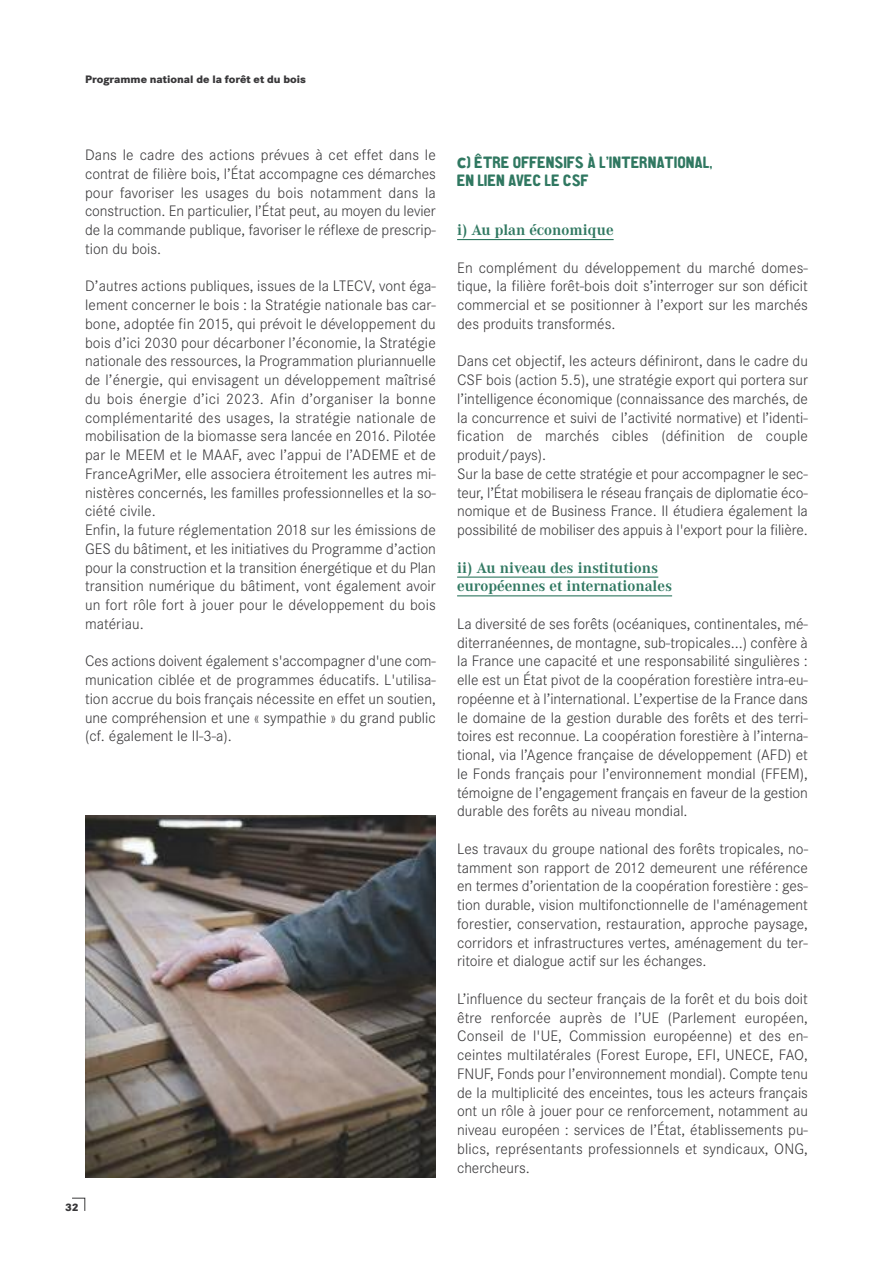
<style>
.page{position:relative;width:893px;height:1263px;background:#fff}
.page>*{position:absolute;margin:0;border:0;box-sizing:border-box;transform-origin:0 0}
.t1{font:16.5px/18px "CA Aires Pro";color:#307861}
.t2{font:300 15.75px/18.8px "Corporate S";color:#39383a;text-align:justify}
.t3{font:700 15.75px/18.8px "Corporate A";color:#307861}
.t4{font:800 11.25px "Corporate S";color:#39383a}
.s1{font-size:21px}
</style>
<div class="page">
<svg style="left:72px;top:1198px;width:13px;height:13px"></svg>
<hr style="left:457px;top:239px;width:157px;height:1px;background:#307861">
<hr style="left:457px;top:576px;width:201px;height:2px;background:#307861">
<hr style="left:457px;top:595px;width:215px;height:1px;background:#307861">
<img style="left:85px;top:816px;width:351px;height:362px">
<p class="t4" style="left:85px;top:72px;width:222px">Programme national de la forêt et du bois</p>
<p class="t2" style="left:85px;top:145px;width:352px">Dans le cadre des actions prévues à cet effet dans le contrat de filière bois, l’État accompagne ces démarches pour favoriser les usages du bois notamment dans la construction. En particulier, l’État peut, au moyen du levier de la commande publique, favoriser le réflexe de prescrip&shy;tion du bois.</p>
<p class="t2" style="left:85px;top:276px;width:352px;text-align:left">D’autres actions publiques, issues de la LTECV, vont éga&shy;lement concerner le bois : la Stratégie nationale bas car&shy;bone, adoptée fin 2015, qui prévoit le développement du bois d’ici 2030 pour décarboner l’économie, la Stratégie nationale des ressources, la Programmation pluriannuelle de l’énergie, qui envisagent un développement maîtrisé du bois énergie d’ici 2023. Afin d’organiser la bonne complémentarité des usages, la stratégie nationale de mobilisation de la biomasse sera lancée en 2016. Pilotée par le MEEM et le MAAF, avec l’appui de l’ADEME et de FranceAgriMer, elle associera étroitement les autres mi&shy;nistères concernés, les familles professionnelles et la so&shy;ciété civile.<br>Enfin, la future réglementation 2018 sur les émissions de GES du bâtiment, et les initiatives du Programme d’action pour la construction et la transition énergétique et du Plan transition numérique du bâtiment, vont également avoir un fort rôle fort à jouer pour le développement du bois matériau.</p>
<p class="t2" style="left:85px;top:651px;width:352px">Ces actions doivent également s'accompagner d'une com&shy;munication ciblée et de programmes éducatifs. L'utilisa&shy;tion accrue du bois français nécessite en effet un soutien, une compréhension et une « sympathie » du grand public (cf. également le II-3-a).</p>
<p class="t4" style="left:65px;top:1200px;width:15px">32</p>
<p class="t1" style="left:457px;top:155px;width:257px"><span class="s1">c</span>) ÊTRE OFFENSIFS À L’INTERNATIONAL,<br>EN LIEN AVEC LE CSF</p>
<p class="t3" style="left:457px;top:220px;width:158px">i) Au plan économique</p>
<p class="t2" style="left:457px;top:258px;width:352px">En complément du développement du marché domes&shy;tique, la filière forêt-bois doit s’interroger sur son déficit commercial et se positionner à l’export sur les marchés des produits transformés.</p>
<p class="t2" style="left:457px;top:351px;width:352px;text-align:left">Dans cet objectif, les acteurs définiront, dans le cadre du CSF bois (action 5.5), une stratégie export qui portera sur l’intelligence économique (connaissance des marchés, de la concurrence et suivi de l’activité normative) et l’identi&shy;fication de marchés cibles (définition de couple produit/pays).<br>Sur la base de cette stratégie et pour accompagner le sec&shy;teur, l’État mobilisera le réseau français de diplomatie éco&shy;nomique et de Business France. Il étudiera également la possibilité de mobiliser des appuis à l'export pour la filière.</p>
<p class="t3" style="left:457px;top:558px;width:216px">ii) Au niveau des institutions européennes et internationales</p>
<p class="t2" style="left:457px;top:614px;width:352px">La diversité de ses forêts (océaniques, continentales, mé&shy;diterranéennes, de montagne, sub-tropicales...) confère à la France une capacité et une responsabilité singulières : elle est un État pivot de la coopération forestière intra-eu&shy;ropéenne et à l’international. L’expertise de la France dans le domaine de la gestion durable des forêts et des terri&shy;toires est reconnue. La coopération forestière à l’interna&shy;tional, via l’Agence française de développement (AFD) et le Fonds français pour l’environnement mondial (FFEM), témoigne de l’engagement français en faveur de la gestion durable des forêts au niveau mondial.</p>
<p class="t2" style="left:457px;top:839px;width:352px">Les travaux du groupe national des forêts tropicales, no&shy;tamment son rapport de 2012 demeurent une référence en termes d’orientation de la coopération forestière : ges&shy;tion durable, vision multifonctionnelle de l'aménagement forestier, conservation, restauration, approche paysage, corridors et infrastructures vertes, aménagement du ter&shy;ritoire et dialogue actif sur les échanges.</p>
<p class="t2" style="left:457px;top:989px;width:352px">L’influence du secteur français de la forêt et du bois doit être renforcée auprès de l’UE (Parlement européen, Conseil de l'UE, Commission européenne) et des en&shy;ceintes multilatérales (Forest Europe, EFI, UNECE, FAO, FNUF, Fonds pour l’environnement mondial). Compte tenu de la multiplicité des enceintes, tous les acteurs français ont un rôle à jouer pour ce renforcement, notamment au niveau européen : services de l’État, établissements pu&shy;blics, représentants professionnels et syndicaux, ONG, chercheurs.</p>
</div>
